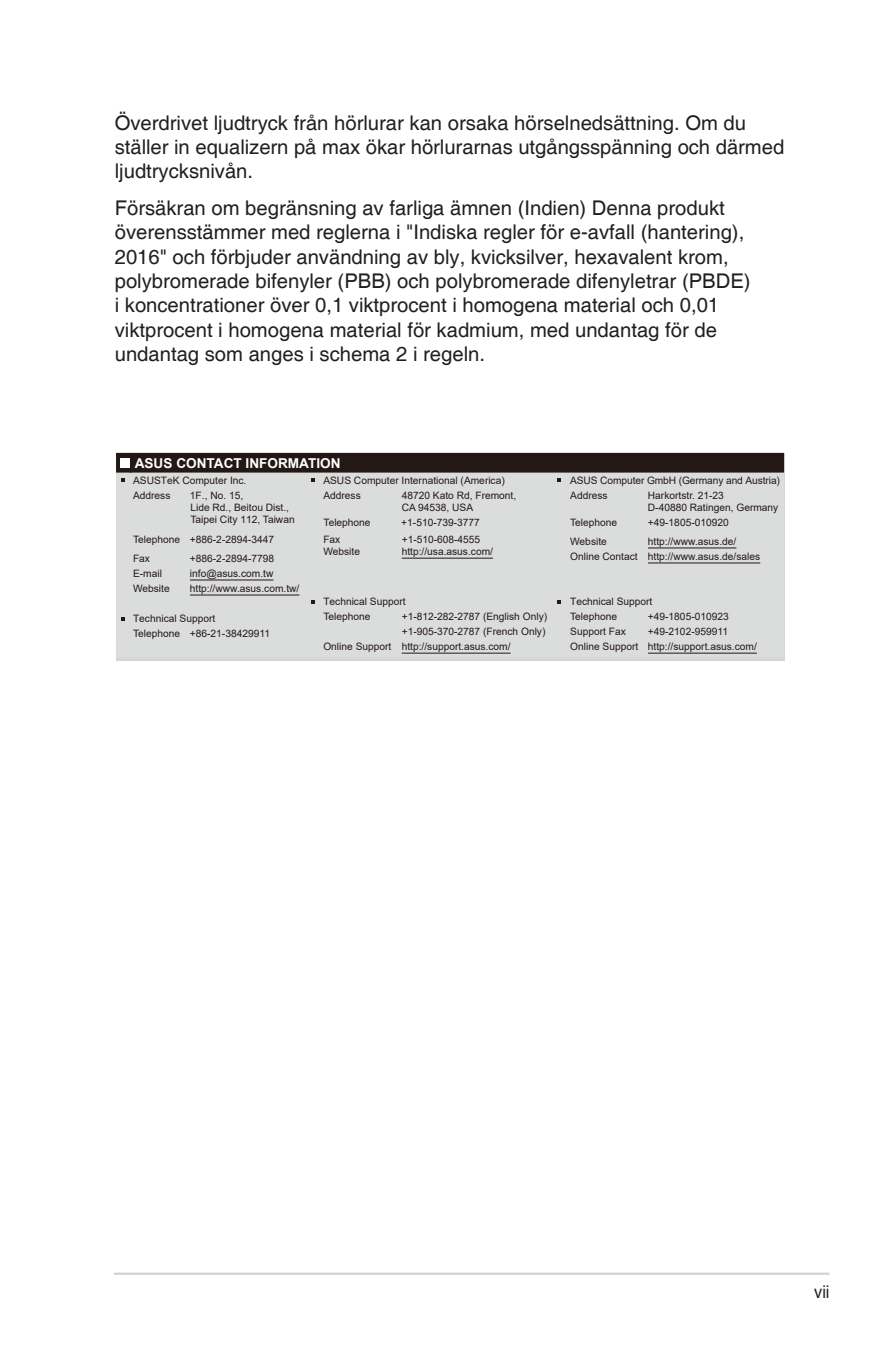
<style>
.page{position:relative;width:893px;height:1346px;background:#fff}
.page>*{position:absolute;margin:0;border:0;box-sizing:border-box;transform-origin:0 0}
.Body_Text{font:20.25px/24.3px "Helvetica";color:#231f20}
.t1{font:18px "Helvetica";color:#231f20;scale:.9 1}
.t2{font:700 13.5px "Arial";color:#fff}
.t3{font:10.12px/12.2px "Arial";color:#231815}
</style>
<div class="page">
<hr style="left:114px;top:1272px;width:715px;height:3px;background:#d1d2d4">
<div style="left:116px;top:482px;width:668px;height:175px;background:#dbdcdc"></div>
<hr style="left:402px;top:558px;width:91px;height:1px;background:#231815">
<hr style="left:648px;top:547px;width:88px;height:1px;background:#231815">
<hr style="left:190px;top:579px;width:83px;height:1px;background:#231815">
<hr style="left:648px;top:562px;width:112px;height:1px;background:#231815">
<hr style="left:190px;top:595px;width:109px;height:1px;background:#231815">
<hr style="left:402px;top:653px;width:109px;height:1px;background:#231815">
<hr style="left:648px;top:653px;width:109px;height:1px;background:#231815">
<svg style="left:116px;top:453px;width:668px;height:29px;background:#5f5856"></svg>
<svg style="left:121px;top:617px;width:4px;height:3px"></svg>
<svg style="left:311px;top:600px;width:4px;height:3px"></svg>
<svg style="left:557px;top:600px;width:4px;height:3px"></svg>
<p class="Body_Text" style="left:115px;top:111px;width:671px">Överdrivet ljudtryck från hörlurar kan orsaka hörselnedsättning. Om du ställer in equalizern på max ökar hörlurarnas utgångsspänning och därmed ljudtrycksnivån.</p>
<p class="Body_Text" style="left:115px;top:197px;width:637px">Försäkran om begränsning av farliga ämnen (Indien) Denna produkt överensstämmer med reglerna i "Indiska regler för e-avfall (hantering), 2016" och förbjuder användning av bly, kvicksilver, hexavalent krom, polybromerade bifenyler (PBB) och polybromerade difenyletrar (PBDE) i koncentrationer över 0,1 viktprocent i homogena material och 0,01 viktprocent i homogena material för kadmium, med undantag för de undantag som anges i schema 2 i regeln.</p>
<p class="t2" style="left:135px;top:453px;width:207px">ASUS CONTACT INFORMATION</p>
<p class="t3" style="left:133px;top:474px;width:115px">ASUSTeK Computer Inc.</p>
<p class="t3" style="left:323px;top:474px;width:183px">ASUS Computer International (America)</p>
<p class="t3" style="left:570px;top:474px;width:211px">ASUS Computer GmbH (Germany and Austria)</p>
<p class="t3" style="left:133px;top:489px;width:39px">Address</p>
<p class="t3" style="left:323px;top:489px;width:39px">Address</p>
<p class="t3" style="left:402px;top:489px;width:116px">48720 Kato Rd, Fremont,<br>CA 94538, USA</p>
<p class="t3" style="left:570px;top:489px;width:39px">Address</p>
<p class="t3" style="left:648px;top:489px;width:132px">Harkortstr. 21-23<br>D-40880 Ratingen, Germany</p>
<p class="t3" style="left:133px;top:533px;width:143px">Telephone +886-2-2894-3447</p>
<p class="t3" style="left:323px;top:533px;width:19px">Fax</p>
<p class="t3" style="left:402px;top:533px;width:80px">+1-510-608-4555</p>
<p class="t3" style="left:190px;top:489px;width:106px">1F., No. 15,<br>Lide Rd., Beitou Dist.,<br>Taipei City 112, Taiwan</p>
<p class="t3" style="left:324px;top:516px;width:49px">Telephone</p>
<p class="t3" style="left:401px;top:516px;width:80px">+1-510-739-3777</p>
<p class="t3" style="left:570px;top:516px;width:49px">Telephone</p>
<p class="t3" style="left:648px;top:516px;width:82px">+49-1805-010920</p>
<p class="t3" style="left:570px;top:535px;width:38px">Website</p>
<p class="t3" style="left:648px;top:535px;width:90px">http://www.asus.de/</p>
<p class="t3" style="left:323px;top:546px;width:38px">Website</p>
<p class="t3" style="left:402px;top:546px;width:93px">http://usa.asus.com/</p>
<p class="t3" style="left:570px;top:550px;width:192px">Online Contact http://www.asus.de/sales</p>
<p class="t3" style="left:133px;top:552px;width:19px">Fax</p>
<p class="t3" style="left:190px;top:552px;width:86px">+886-2-2894-7798</p>
<p class="t3" style="left:133px;top:567px;width:30px">E-mail</p>
<p class="t3" style="left:190px;top:567px;width:85px">info@asus.com.tw</p>
<p class="t3" style="left:133px;top:582px;width:38px">Website</p>
<p class="t3" style="left:190px;top:582px;width:111px">http://www.asus.com.tw/</p>
<p class="t3" style="left:133px;top:612px;width:84px">Technical Support</p>
<p class="t3" style="left:133px;top:627px;width:139px">Telephone +86-21-38429911</p>
<p class="t3" style="left:323px;top:595px;width:84px">Technical Support</p>
<p class="t3" style="left:570px;top:595px;width:84px">Technical Support</p>
<p class="t3" style="left:323px;top:610px;width:49px">Telephone</p>
<p class="t3" style="left:402px;top:610px;width:147px">+1-812-282-2787 (English Only)</p>
<p class="t3" style="left:570px;top:610px;width:49px">Telephone</p>
<p class="t3" style="left:648px;top:610px;width:82px">+49-1805-010923</p>
<p class="t3" style="left:402px;top:626px;width:145px">+1-905-370-2787 (French Only)</p>
<p class="t3" style="left:570px;top:626px;width:57px">Support Fax</p>
<p class="t3" style="left:648px;top:626px;width:82px">+49-2102-959911</p>
<p class="t3" style="left:323px;top:641px;width:189px">Online Support http://support.asus.com/</p>
<p class="t3" style="left:570px;top:641px;width:188px">Online Support http://support.asus.com/</p>
<h2 class="t1" style="left:814px;top:1281px;width:18px">vii</h2>
</div>
